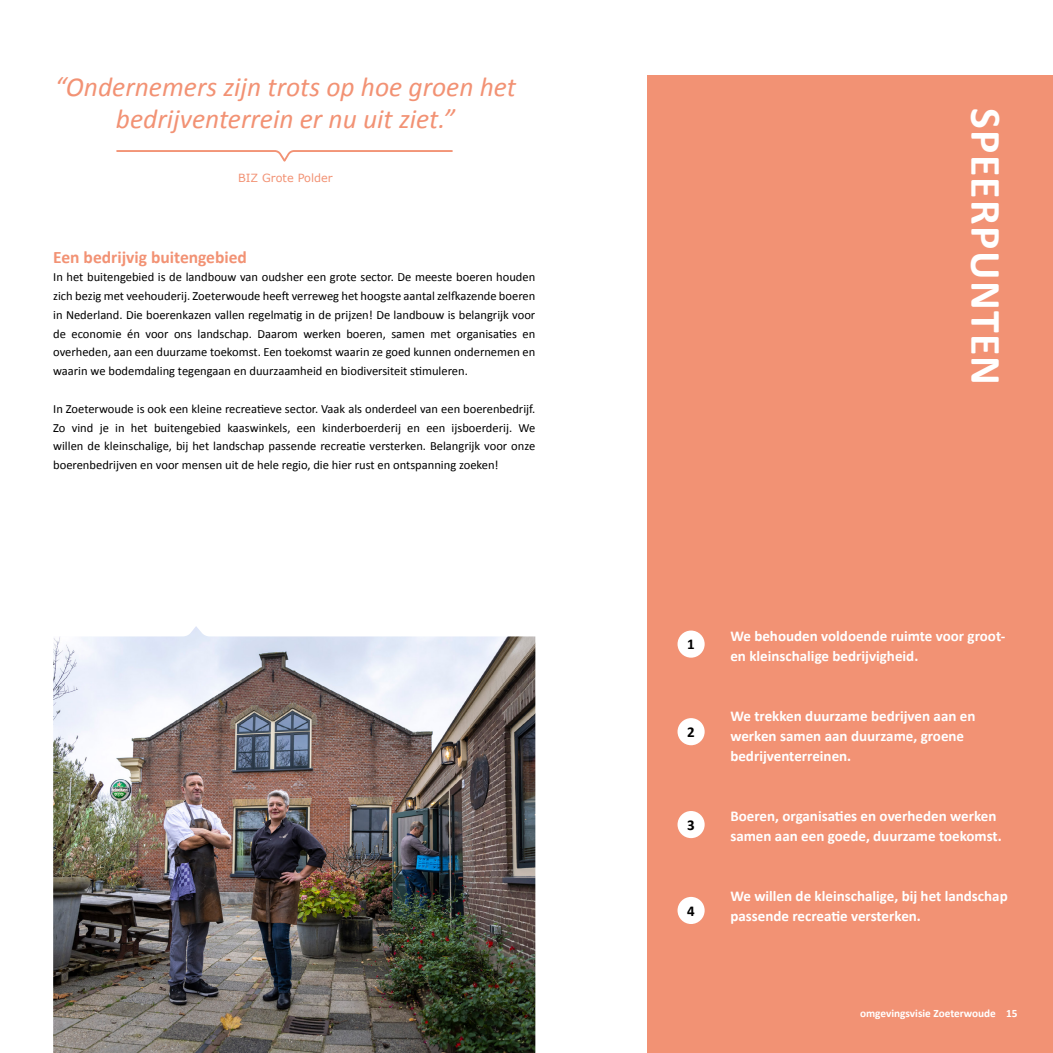
<style>
.page{position:relative;width:1053px;height:1053px;background:#fff}
.page>*{position:absolute;margin:0;border:0;box-sizing:border-box;transform-origin:0 0}
.t1{font:700 43.75px "Calibri";letter-spacing:.03em;color:#fff}
.t2{font:italic 27.5px/32.5px "Calibri";color:#f29274;text-align:center}
.t3{font:700 17.5px "Calibri";color:#f29274}
.t4{font:700 15px/20px "Calibri";color:#fff}
.t5{font:700 15px "Calibri";color:#000}
.t6{font:12.5px/18.8px "Calibri";color:#000;text-align:justify}
.t7{font:700 11.25px "Calibri";color:#fff}
.t8{font:11.25px "Verdana";color:#f29274}
</style>
<div class="page">
<div style="left:647px;top:75px;width:405px;height:977px;background:#f29274"></div>
<div style="left:677px;top:630px;width:27px;height:27px;background:#fff;border-radius:50%"></div>
<div style="left:677px;top:718px;width:27px;height:27px;background:#fff;border-radius:50%"></div>
<div style="left:677px;top:811px;width:27px;height:27px;background:#fff;border-radius:50%"></div>
<div style="left:677px;top:896px;width:27px;height:27px;background:#fff;border-radius:50%"></div>
<svg style="left:116px;top:150px;width:337px;height:12px"></svg>
<img style="left:53px;top:626px;width:482px;height:426px">
<h2 class="t2" style="left:55px;top:69px;width:463px">“Ondernemers zijn trots op hoe groen het bedrijventerrein er nu uit ziet.”</h2>
<p class="t8" style="left:238px;top:171px;width:96px">BIZ Grote Polder</p>
<h3 class="t3" style="left:53px;top:246px;width:195px">Een bedrijvig buitengebied</h3>
<p class="t6" style="left:53px;top:267px;width:483px">In het buitengebied is de landbouw van oudsher een grote sector. De meeste boeren houden zich bezig met veehouderij. Zoeterwoude heeft verreweg het hoogste aantal zelfkazende boeren in Nederland. Die boerenkazen vallen regelmatig in de prijzen! De landbouw is belangrijk voor de economie én voor ons landschap. Daarom werken boeren, samen met organisaties en overheden, aan een duurzame toekomst. Een toekomst waarin ze goed kunnen ondernemen en waarin we bodemdaling tegengaan en duurzaamheid en biodiversiteit stimuleren.</p>
<p class="t6" style="left:53px;top:398px;width:483px">In Zoeterwoude is ook een kleine recreatieve sector. Vaak als onderdeel van een boerenbedrijf.<br>Zo vind je in het buitengebied kaaswinkels, een kinderboerderij en een ijsboerderij. We willen de kleinschalige, bij het landschap passende recreatie versterken. Belangrijk voor onze boerenbedrijven en voor mensen uit de hele regio, die hier rust en ontspanning zoeken!</p>
<h1 class="t1" style="left:1012px;top:108px;width:278px;rotate:90deg">SPEERPUNTEN</h1>
<p class="t5" style="left:687px;top:635px;width:9px">1</p>
<p class="t5" style="left:687px;top:722px;width:9px">2</p>
<p class="t5" style="left:687px;top:815px;width:9px">3</p>
<p class="t5" style="left:687px;top:901px;width:9px">4</p>
<p class="t4" style="left:730px;top:625px;width:276px">We behouden voldoende ruimte voor groot&shy;en kleinschalige bedrijvigheid.</p>
<p class="t4" style="left:730px;top:705px;width:247px">We trekken duurzame bedrijven aan en werken samen aan duurzame, groene bedrijventerreinen.</p>
<p class="t4" style="left:730px;top:805px;width:273px">Boeren, organisaties en overheden werken samen aan een goede, duurzame toekomst.</p>
<p class="t4" style="left:730px;top:885px;width:279px">We willen de kleinschalige, bij het landschap passende recreatie versterken.</p>
<p class="t7" style="left:860px;top:1006px;width:159px">omgevingsvisie Zoeterwoude 15</p>
</div>
